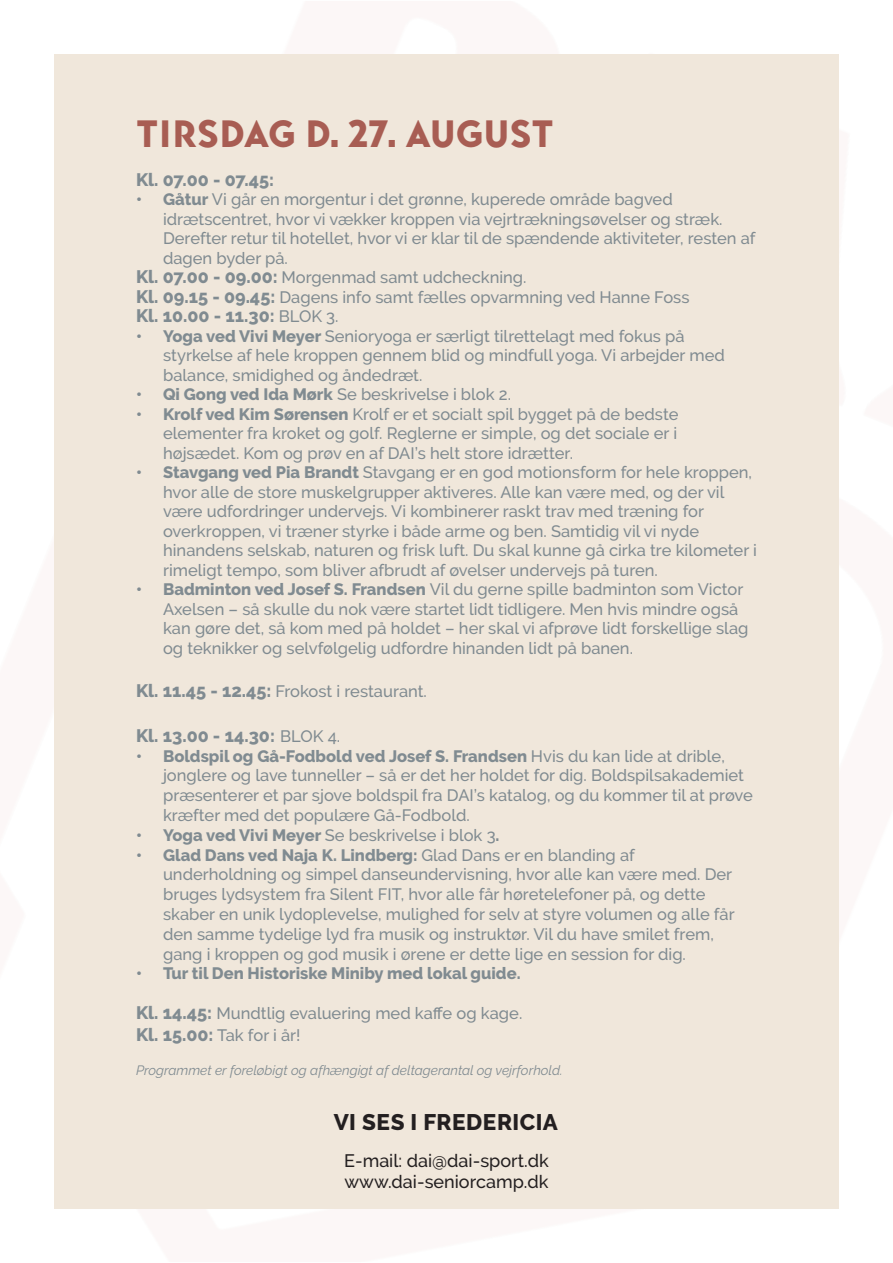
<style>
.page{position:relative;width:893px;height:1263px;background:#fff}
.page>*{position:absolute;margin:0;border:0;box-sizing:border-box;transform-origin:0 0}
.t1{font:37.5px "Baro";color:#a85d53}
.t2{font:800 22.5px "Raleway";letter-spacing:.02em;color:#231f20}
.t3{font:800 18px "Raleway";color:#808b91}
.t4{font:500 18px "Raleway";color:#231f20}
.t5{font:500 16.5px/19.5px "Raleway";color:#808b91}
.t6{font:800 16.5px "Raleway";color:#808b91}
.t7{font:italic 13.5px "Raleway";color:#808b91}
.s1{font-weight:800}
.s2{font-weight:800;font-size:18px}
.s3{font-weight:500;font-size:16.5px}
</style>
<div class="page">
<div style="left:54px;top:54px;width:785px;height:1155px;background:#f0e7db"></div>
<p class="t1" style="left:136px;top:111px;width:419px">TIRSDAG D. 27. AUGUST</p>
<p class="t3" style="left:136px;top:169px;width:140px">Kl. 07.00 - 07.45:</p>
<p class="t5" style="left:163px;top:190px;width:594px;text-indent:-27px"><span class="s1">• Gåtur</span> Vi går en morgentur i det grønne, kuperede område bagved idrætscentret, hvor vi vækker kroppen via vejrtrækningsøvelser og stræk.<br>Derefter retur til hotellet, hvor vi er klar til de spændende aktiviteter, resten af dagen byder på.</p>
<p class="t5" style="left:136px;top:268px;width:392px"><span class="s2">Kl. 07.00 - 09.00:</span> Morgenmad samt udcheckning.</p>
<p class="t5" style="left:136px;top:287px;width:555px"><span class="s2">Kl. 09.15 - 09.45:</span> Dagens info samt fælles opvarmning ved Hanne Foss</p>
<p class="t3" style="left:136px;top:306px;width:204px">Kl. 10.00 - 11.30: <span class="s3">BLOK 3.</span></p>
<p class="t5" style="left:163px;top:326px;width:563px;text-indent:-27px"><span class="s1">• Yoga ved Vivi Meyer</span> Senioryoga er særligt tilrettelagt med fokus på styrkelse af hele kroppen gennem blid og mindfull yoga. Vi arbejder med balance, smidighed og åndedræt.</p>
<p class="t5" style="left:136px;top:385px;width:376px"><span class="s1">• Qi Gong ved Ida Mørk</span> Se beskrivelse i blok 2.</p>
<p class="t5" style="left:163px;top:404px;width:517px;text-align:justify;text-indent:-27px"><span class="s1">• Krolf ved Kim Sørensen</span> Krolf er et socialt spil bygget på de bedste elementer fra kroket og golf. Reglerne er simple, og det sociale er i højsædet. Kom og prøv en af DAI’s helt store idrætter.</p>
<p class="t5" style="left:163px;top:463px;width:595px;text-indent:-27px"><span class="s1">• Stavgang ved Pia Brandt</span> Stavgang er en god motionsform for hele kroppen, hvor alle de store muskelgrupper aktiveres. Alle kan være med, og der vil være udfordringer undervejs. Vi kombinerer raskt trav med træning for overkroppen, vi træner styrke i både arme og ben. Samtidig vil vi nyde hinandens selskab, naturen og frisk luft. Du skal kunne gå cirka tre kilometer i rimeligt tempo, som bliver afbrudt af øvelser undervejs på turen.</p>
<p class="t5" style="left:163px;top:580px;width:587px;text-indent:-27px"><span class="s1">• Badminton ved Josef S. Frandsen</span> Vil du gerne spille badminton som Victor Axelsen – så skulle du nok være startet lidt tidligere. Men hvis mindre også kan gøre det, så kom med på holdet – her skal vi afprøve lidt forskellige slag og teknikker og selvfølgelig udfordre hinanden lidt på banen.</p>
<p class="t5" style="left:136px;top:681px;width:292px"><span class="s2">Kl. 11.45 - 12.45:</span> Frokost i restaurant.</p>
<p class="t3" style="left:136px;top:725px;width:206px">Kl. 13.00 - 14.30: <span class="s3">BLOK 4.</span></p>
<p class="t5" style="left:163px;top:746px;width:591px;text-indent:-27px"><span class="s1">• Boldspil og Gå-Fodbold ved Josef S. Frandsen</span> Hvis du kan lide at drible, jonglere og lave tunneller – så er det her holdet for dig. Boldspilsakademiet præsenterer et par sjove boldspil fra DAI’s katalog, og du kommer til at prøve kræfter med det populære Gå-Fodbold.</p>
<p class="t5" style="left:136px;top:825px;width:365px"><span class="s1">• Yoga ved Vivi Meyer</span> Se beskrivelse i blok 3<span class="s1">.</span></p>
<p class="t5" style="left:163px;top:845px;width:573px;text-indent:-27px"><span class="s1">• Glad Dans ved Naja K. Lindberg:</span> Glad Dans er en blanding af underholdning og simpel danseundervisning, hvor alle kan være med. Der bruges lydsystem fra Silent FIT, hvor alle får høretelefoner på, og dette skaber en unik lydoplevelse, mulighed for selv at styre volumen og alle får den samme tydelige lyd fra musik og instruktør. Vil du have smilet frem, gang i kroppen og god musik i ørene er dette lige en session for dig.</p>
<p class="t6" style="left:136px;top:964px;width:386px">• Tur til Den Historiske Miniby med lokal guide.</p>
<p class="t5" style="left:136px;top:1003px;width:388px"><span class="s2">Kl. 14.45:</span> Mundtlig evaluering med kaffe og kage.</p>
<p class="t5" style="left:136px;top:1025px;width:166px"><span class="s2">Kl. 15.00:</span> Tak for i år!</p>
<p class="t7" style="left:136px;top:1062px;width:428px">Programmet er foreløbigt og afhængigt af deltagerantal og vejrforhold.</p>
<p class="t2" style="left:334px;top:1109px;width:225px">VI SES I FREDERICIA</p>
<p class="t4" style="left:344px;top:1150px;width:206px">E-mail: dai@dai-sport.dk</p>
<p class="t4" style="left:344px;top:1171px;width:206px">www.dai-seniorcamp.dk</p>
</div>
